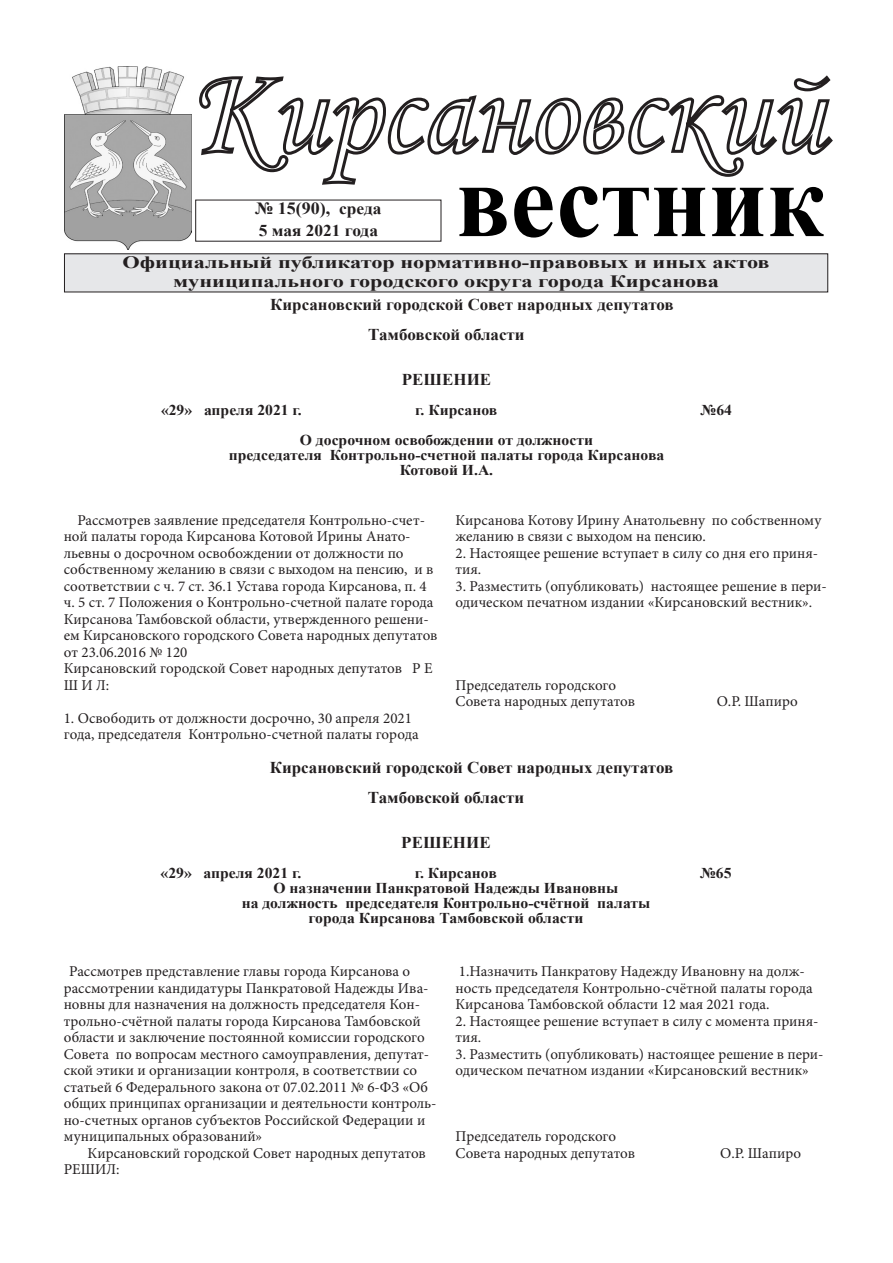
<style>
.page{position:relative;width:893px;height:1263px;background:#fff}
.page>*{position:absolute;margin:0;border:0;box-sizing:border-box;transform-origin:0 0}
.t1{font:700 105.9px "Times New Roman";color:#000;scale:.95 1}
.t2{font:700 17.25px "Times New Roman";color:#231f20;scale:1.29 1}
.t3{font:700 17.1px "Times New Roman";color:#231f20;scale:1.05 1}
.t4{font:700 16.5px "Times New Roman";color:#231f20}
.t5{font:700 16.5px "Times New Roman";color:#231f20;scale:1.05 1}
.t6{font:15px/16.5px "Minion Pro";color:#231f20}
.t7{font:700 15px "Times New Roman";color:#231f20;scale:1.04 1}
</style>
<div class="page">
<svg style="left:199px;top:75px;width:634px;height:110px"></svg>
<img style="left:65px;top:67px;width:126px;height:183px">
<div style="left:64px;top:254px;width:764px;height:38px;background:#e6e7e9"></div>
<p class="t1" style="left:456px;top:127px;width:390px">вестник</p>
<p class="t2" style="left:123px;top:250px;width:503px">Официальный публикатор нормативно-правовых и иных актов</p>
<p class="t2" style="left:173px;top:269px;width:425px">муниципального городского округа города Кирсанова</p>
<p class="t4" style="left:270px;top:293px;width:405px">Кирсановский городской Совет народных депутатов</p>
<p class="t4" style="left:368px;top:323px;width:158px">Тамбовской области</p>
<p class="t4" style="left:402px;top:368px;width:91px">РЕШЕНИЕ</p>
<p class="t7" style="left:161px;top:400px;width:137px">«29» апреля 2021 г.</p>
<p class="t7" style="left:415px;top:400px;width:80px">г. Кирсанов</p>
<p class="t7" style="left:701px;top:400px;width:32px">№64</p>
<p class="t7" style="left:300px;top:430px;width:283px">О досрочном освобождении от должности</p>
<p class="t7" style="left:229px;top:445px;width:420px">председателя Контрольно-счетной палаты города Кирсанова</p>
<p class="t7" style="left:400px;top:460px;width:91px">Котовой И.А.</p>
<p class="t6" style="left:64px;top:512px;width:375px;text-indent:14px">Рассмотрев заявление председателя Контрольно-счет&shy;ной палаты города Кирсанова Котовой Ирины Анато&shy;льевны о досрочном освобождении от должности по собственному желанию в связи с выходом на пенсию, и в соответствии с ч. 7 ст. 36.1 Устава города Кирсанова, п. 4 ч. 5 ст. 7 Положения о Контрольно-счетной палате города Кирсанова Тамбовской области, утвержденного решени&shy;ем Кирсановского городского Совета народных депутатов от 23.06.2016 № 120</p>
<p class="t6" style="left:64px;top:660px;width:370px">Кирсановский городской Совет народных депутатов Р Е<br>Ш И Л:</p>
<p class="t6" style="left:64px;top:710px;width:356px">1. Освободить от должности досрочно, 30 апреля 2021 года, председателя Контрольно-счетной палаты города</p>
<p class="t3" style="left:255px;top:196px;width:73px">№ 15(90),</p>
<p class="t5" style="left:259px;top:219px;width:115px">5 мая 2021 года</p>
<p class="t5" style="left:339px;top:197px;width:42px">среда</p>
<p class="t6" style="left:455px;top:512px;width:367px">Кирсанова Котову Ирину Анатольевну по собственному желанию в связи с выходом на пенсию.</p>
<p class="t6" style="left:455px;top:545px;width:364px">2. Настоящее решение вступает в силу со дня его приня&shy;тия.</p>
<p class="t6" style="left:455px;top:578px;width:373px">3. Разместить (опубликовать) настоящее решение в пери&shy;одическом печатном издании «Кирсановский вестник».</p>
<p class="t6" style="left:455px;top:677px;width:162px">Председатель городского</p>
<p class="t6" style="left:455px;top:693px;width:181px">Совета народных депутатов</p>
<p class="t6" style="left:717px;top:693px;width:82px">О.Р. Шапиро</p>
<p class="t4" style="left:270px;top:756px;width:405px">Кирсановский городской Совет народных депутатов</p>
<p class="t4" style="left:368px;top:786px;width:158px">Тамбовской области</p>
<p class="t4" style="left:401px;top:831px;width:91px">РЕШЕНИЕ</p>
<p class="t7" style="left:161px;top:863px;width:137px">«29» апреля 2021 г.</p>
<p class="t7" style="left:415px;top:863px;width:80px">г. Кирсанов</p>
<p class="t7" style="left:700px;top:863px;width:32px">№65</p>
<p class="t7" style="left:274px;top:878px;width:333px">О назначении Панкратовой Надежды Ивановны</p>
<p class="t7" style="left:242px;top:893px;width:394px">на должность председателя Контрольно-счётной палаты</p>
<p class="t7" style="left:308px;top:908px;width:266px">города Кирсанова Тамбовской области</p>
<p class="t6" style="left:64px;top:963px;width:374px;text-indent:5px">Рассмотрев представление главы города Кирсанова о рассмотрении кандидатуры Панкратовой Надежды Ива&shy;новны для назначения на должность председателя Кон&shy;трольно-счётной палаты города Кирсанова Тамбовской области и заключение постоянной комиссии городского Совета по вопросам местного самоуправления, депутат&shy;ской этики и организации контроля, в соответствии со статьей 6 Федерального закона от 07.02.2011 № 6-ФЗ «Об общих принципах организации и деятельности контроль&shy;но-счетных органов субъектов Российской Федерации и муниципальных образований»</p>
<p class="t6" style="left:64px;top:1145px;width:364px;text-indent:24px">Кирсановский городской Совет народных депутатов<br>РЕШИЛ:</p>
<p class="t6" style="left:455px;top:963px;width:359px">1.Назначить Панкратову Надежду Ивановну на долж&shy;ность председателя Контрольно-счётной палаты города<br>Кирсанова Тамбовской области 12 мая 2021 года.</p>
<p class="t6" style="left:455px;top:1013px;width:365px">2. Настоящее решение вступает в силу с момента приня&shy;тия.</p>
<p class="t6" style="left:455px;top:1046px;width:369px">3. Разместить (опубликовать) настоящее решение в пери&shy;одическом печатном издании «Кирсановский вестник»</p>
<p class="t6" style="left:455px;top:1128px;width:162px">Председатель городского</p>
<p class="t6" style="left:455px;top:1145px;width:181px">Совета народных депутатов</p>
<p class="t6" style="left:720px;top:1145px;width:82px">О.Р. Шапиро</p>
</div>
